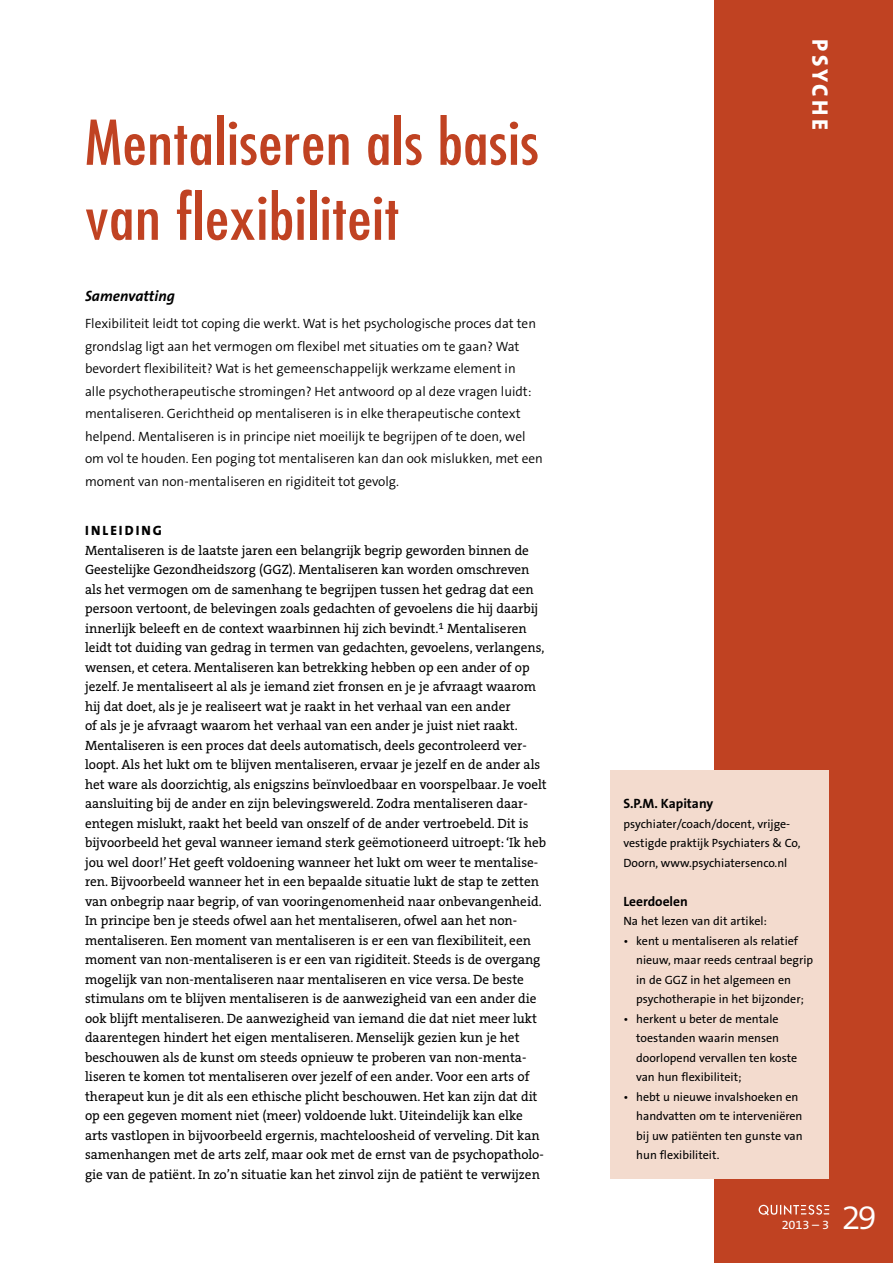
<style>
.page{position:relative;width:893px;height:1263px;background:#fff}
.page>*{position:absolute;margin:0;border:0;box-sizing:border-box;transform-origin:0 0}
.t1{font:condensed 60px/75px "Futura";letter-spacing:.01em;color:#c04222;scale:1.1 1}
.t2{font:300 34.5px "The Sans B W4";color:#fff}
.t3{font:800 22.5px "The Sans B W8";letter-spacing:.15em;color:#fff}
.t4{font:italic 700 15px "The Sans B W7";color:#000}
.t5{font:13.5px/19.5px "The Serif B W5 Plain";color:#000}
.t6{font:300 13.5px/22.5px "The Sans B W4";color:#000}
.t7{font:700 13.5px "The Sans B W7";color:#000}
.t8{font:800 13.5px "The Sans B W8";letter-spacing:.155em;color:#000}
.t9{font:12.6px "The Sans B W5 Plain";color:#fff}
.t10{font:12px/19.5px "The Sans B W5 Plain";color:#000}
</style>
<div class="page">
<div style="left:715px;top:0;width:178px;height:1263px;background:#c04222"></div>
<div style="left:611px;top:770px;width:218px;height:409px;background:#f3dbce"></div>
<svg style="left:759px;top:1205px;width:70px;height:10px"></svg>
<h1 class="t1" style="left:85px;top:105px;width:414px">Mentaliseren als basis van flexibiliteit</h1>
<p class="t4" style="left:85px;top:287px;width:91px">Samenvatting</p>
<p class="t6" style="left:85px;top:312px;width:459px">Flexibiliteit leidt tot coping die werkt. Wat is het psychologische proces dat ten grondslag ligt aan het vermogen om flexibel met situaties om te gaan? Wat bevordert flexibiliteit? Wat is het gemeenschappelijk werkzame element in<br>alle psychotherapeutische stromingen? Het antwoord op al deze vragen luidt: mentaliseren. Gerichtheid op mentaliseren is in elke therapeutische context helpend. Mentaliseren is in principe niet moeilijk te begrijpen of te doen, wel om vol te houden. Een poging tot mentaliseren kan dan ook mislukken, met een moment van non-mentaliseren en rigiditeit tot gevolg.</p>
<p class="t8" style="left:85px;top:522px;width:78px">INLEIDING</p>
<p class="t5" style="left:85px;top:541px;width:463px">Mentaliseren is de laatste jaren een belangrijk begrip geworden binnen de Geestelijke Gezondheidszorg (GGZ). Mentaliseren kan worden omschreven als het vermogen om de samenhang te begrijpen tussen het gedrag dat een persoon vertoont, de belevingen zoals gedachten of gevoelens die hij daarbij innerlijk beleeft en de context waarbinnen hij zich bevindt.<sup>1</sup> Mentaliseren leidt tot duiding van gedrag in termen van gedachten, gevoelens, verlangens, wensen, et cetera. Mentaliseren kan betrekking hebben op een ander of op jezelf. Je mentaliseert al als je iemand ziet fronsen en je je afvraagt waarom hij dat doet, als je je realiseert wat je raakt in het verhaal van een ander<br>of als je je afvraagt waarom het verhaal van een ander je juist niet raakt.<br>Mentaliseren is een proces dat deels automatisch, deels gecontroleerd ver&shy;loopt. Als het lukt om te blijven mentaliseren, ervaar je jezelf en de ander als het ware als doorzichtig, als enigszins beïnvloedbaar en voorspelbaar. Je voelt aansluiting bij de ander en zijn belevingswereld. Zodra mentaliseren daar&shy;entegen mislukt, raakt het beeld van onszelf of de ander vertroebeld. Dit is bijvoorbeeld het geval wanneer iemand sterk geëmotioneerd uitroept: ‘Ik heb jou wel door!’ Het geeft voldoening wanneer het lukt om weer te mentalise&shy;ren. Bijvoorbeeld wanneer het in een bepaalde situatie lukt de stap te zetten van onbegrip naar begrip, of van vooringenomenheid naar onbevangenheid.<br>In principe ben je steeds ofwel aan het mentaliseren, ofwel aan het non&shy;mentaliseren. Een moment van mentaliseren is er een van flexibiliteit, een moment van non-mentaliseren is er een van rigiditeit. Steeds is de overgang mogelijk van non-mentaliseren naar mentaliseren en vice versa. De beste stimulans om te blijven mentaliseren is de aanwezigheid van een ander die ook blijft mentaliseren. De aanwezigheid van iemand die dat niet meer lukt daarentegen hindert het eigen mentaliseren. Menselijk gezien kun je het beschouwen als de kunst om steeds opnieuw te proberen van non-menta&shy;liseren te komen tot mentaliseren over jezelf of een ander. Voor een arts of therapeut kun je dit als een ethische plicht beschouwen. Het kan zijn dat dit op een gegeven moment niet (meer) voldoende lukt. Uiteindelijk kan elke arts vastlopen in bijvoorbeeld ergernis, machteloosheid of verveling. Dit kan samenhangen met de arts zelf, maar ook met de ernst van de psychopatholo&shy;gie van de patiënt. In zo’n situatie kan het zinvol zijn de patiënt te verwijzen</p>
<h3 class="t3" style="left:834px;top:39px;width:92px;rotate:90deg">PSYCHE</h3>
<p class="t7" style="left:623px;top:795px;width:91px">S.P.M. Kapitany</p>
<p class="t10" style="left:623px;top:814px;width:179px">psychiater/coach/docent, vrijge&shy;vestigde praktijk Psychiaters &amp; Co,<br>Doorn, www.psychiatersenco.nl</p>
<p class="t7" style="left:623px;top:893px;width:66px">Leerdoelen</p>
<p class="t10" style="left:623px;top:912px;width:145px">Na het lezen van dit artikel:</p>
<p class="t10" style="left:636px;top:931px;width:178px;text-indent:-13px">• kent u mentaliseren als relatief nieuw, maar reeds centraal begrip in de GGZ in het algemeen en psychotherapie in het bijzonder;</p>
<p class="t10" style="left:636px;top:1009px;width:163px;text-indent:-13px">• herkent u beter de mentale toestanden waarin mensen doorlopend vervallen ten koste van hun flexibiliteit;</p>
<p class="t10" style="left:636px;top:1087px;width:168px;text-indent:-13px">• hebt u nieuwe invalshoeken en handvatten om te interveniëren bij uw patiënten ten gunste van hun flexibiliteit.</p>
<p class="t9" style="left:782px;top:1216px;width:49px">2013 – 3</p>
<h2 class="t2" style="left:842px;top:1195px;width:36px">29</h2>
</div>
